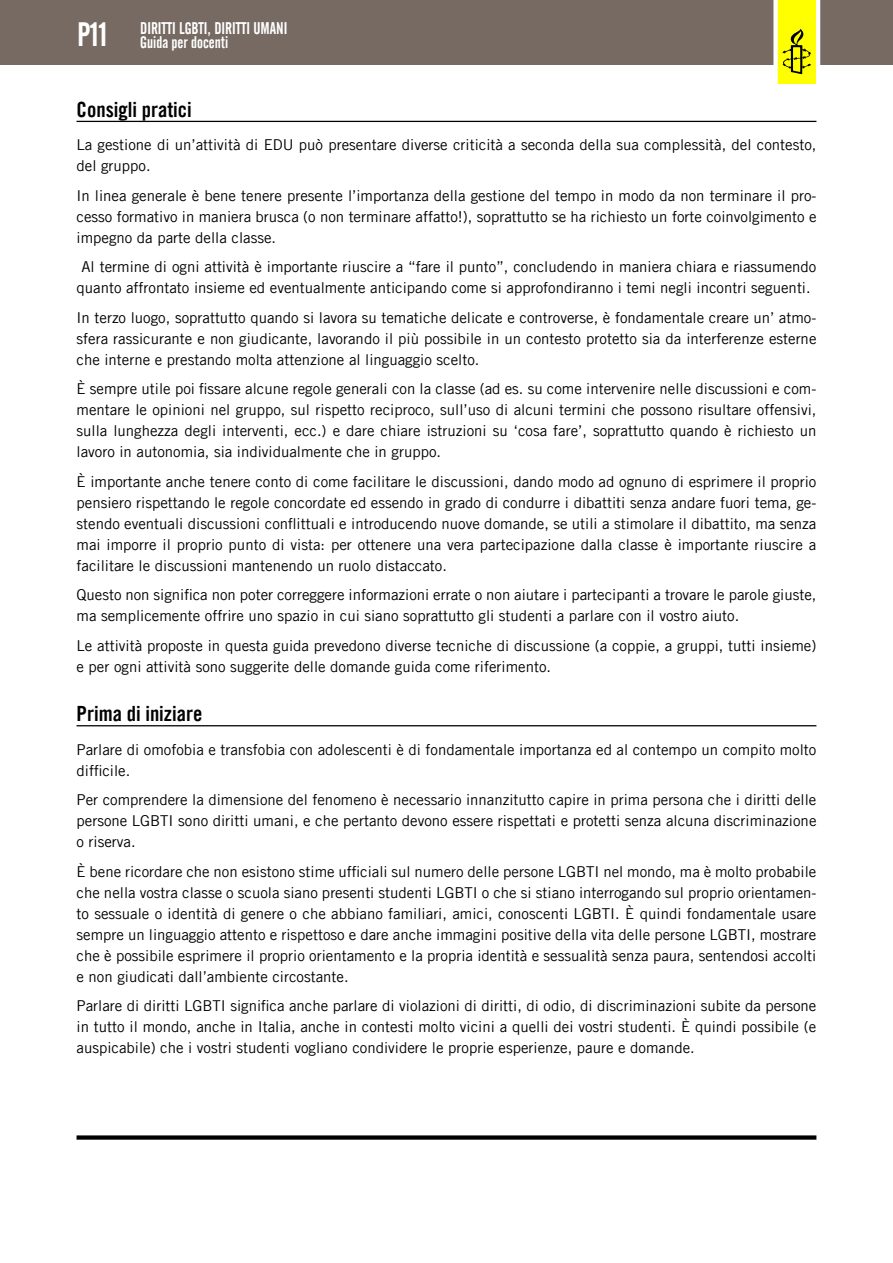
<style>
.page{position:relative;width:893px;height:1263px;background:#fff}
.page>*{position:absolute;margin:0;border:0;box-sizing:border-box;transform-origin:0 0}
.t1{font:21px "Amnesty Trade Gothic Bd Cn 20";color:#000}
.t2{font:16.5px/13.5px "Alternate Gothic No 2 BT";color:#fff;text-align:center}
.t3{font:15px/21px "Amnesty Trade Gothic";color:#000;text-align:justify}
.s1{font-size:33px}
</style>
<div class="page">
<div style="left:0;top:0;width:893px;height:65px;background:#766a62"></div>
<div style="left:777px;top:0;width:39px;height:84px;background:#ff0"></div>
<hr style="left:816px;top:0;width:4px;height:84px;background:#fff">
<div style="left:773px;top:0;width:5px;height:84px;background:#fff"></div>
<div style="left:77px;top:1135px;width:739px;height:5px;background:#000"></div>
<svg style="left:782px;top:29px;width:29px;height:45px"></svg>
<hr style="left:77px;top:121px;width:739px;height:1px;background:#000">
<hr style="left:77px;top:725px;width:739px;height:1px;background:#000">
<p class="t2" style="left:77px;top:22px;width:212px"><span class="s1">P11</span> DIRITTI LGBTI, DIRITTI UMANI<br>Guida per docenti</p>
<h1 class="t1" style="left:77px;top:96px;width:117px">Consigli pratici</h1>
<p class="t3" style="left:77px;top:134px;width:741px">La gestione di un’attività di EDU può presentare diverse criticità a seconda della sua complessità, del contesto, del gruppo.</p>
<p class="t3" style="left:77px;top:185px;width:741px">In linea generale è bene tenere presente l’importanza della gestione del tempo in modo da non terminare il pro&shy;cesso formativo in maniera brusca (o non terminare affatto!), soprattutto se ha richiesto un forte coinvolgimento e impegno da parte della classe.</p>
<p class="t3" style="left:77px;top:256px;width:741px;text-align:center">Al termine di ogni attività è importante riuscire a “fare il punto”, concludendo in maniera chiara e riassumendo quanto affrontato insieme ed eventualmente anticipando come si approfondiranno i temi negli incontri seguenti.</p>
<p class="t3" style="left:77px;top:307px;width:741px">In terzo luogo, soprattutto quando si lavora su tematiche delicate e controverse, è fondamentale creare un’ atmo&shy;sfera rassicurante e non giudicante, lavorando il più possibile in un contesto protetto sia da interferenze esterne che interne e prestando molta attenzione al linguaggio scelto.</p>
<p class="t3" style="left:77px;top:378px;width:741px">È sempre utile poi fissare alcune regole generali con la classe (ad es. su come intervenire nelle discussioni e com&shy;mentare le opinioni nel gruppo, sul rispetto reciproco, sull’uso di alcuni termini che possono risultare offensivi, sulla lunghezza degli interventi, ecc.) e dare chiare istruzioni su ‘cosa fare’, soprattutto quando è richiesto un lavoro in autonomia, sia individualmente che in gruppo.</p>
<p class="t3" style="left:77px;top:471px;width:741px">È importante anche tenere conto di come facilitare le discussioni, dando modo ad ognuno di esprimere il proprio pensiero rispettando le regole concordate ed essendo in grado di condurre i dibattiti senza andare fuori tema, ge&shy;stendo eventuali discussioni conflittuali e introducendo nuove domande, se utili a stimolare il dibattito, ma senza mai imporre il proprio punto di vista: per ottenere una vera partecipazione dalla classe è importante riuscire a facilitare le discussioni mantenendo un ruolo distaccato.</p>
<p class="t3" style="left:77px;top:584px;width:741px">Questo non significa non poter correggere informazioni errate o non aiutare i partecipanti a trovare le parole giuste, ma semplicemente offrire uno spazio in cui siano soprattutto gli studenti a parlare con il vostro aiuto.</p>
<p class="t3" style="left:77px;top:635px;width:741px">Le attività proposte in questa guida prevedono diverse tecniche di discussione (a coppie, a gruppi, tutti insieme) e per ogni attività sono suggerite delle domande guida come riferimento.</p>
<h1 class="t1" style="left:77px;top:701px;width:127px">Prima di iniziare</h1>
<p class="t3" style="left:77px;top:739px;width:741px">Parlare di omofobia e transfobia con adolescenti è di fondamentale importanza ed al contempo un compito molto difficile.</p>
<p class="t3" style="left:77px;top:789px;width:741px">Per comprendere la dimensione del fenomeno è necessario innanzitutto capire in prima persona che i diritti delle persone LGBTI sono diritti umani, e che pertanto devono essere rispettati e protetti senza alcuna discriminazione o riserva.</p>
<p class="t3" style="left:77px;top:861px;width:741px">È bene ricordare che non esistono stime ufficiali sul numero delle persone LGBTI nel mondo, ma è molto probabile che nella vostra classe o scuola siano presenti studenti LGBTI o che si stiano interrogando sul proprio orientamen&shy;to sessuale o identità di genere o che abbiano familiari, amici, conoscenti LGBTI. È quindi fondamentale usare sempre un linguaggio attento e rispettoso e dare anche immagini positive della vita delle persone LGBTI, mostrare che è possibile esprimere il proprio orientamento e la propria identità e sessualità senza paura, sentendosi accolti e non giudicati dall’ambiente circostante.</p>
<p class="t3" style="left:77px;top:995px;width:741px">Parlare di diritti LGBTI significa anche parlare di violazioni di diritti, di odio, di discriminazioni subite da persone in tutto il mondo, anche in Italia, anche in contesti molto vicini a quelli dei vostri studenti. È quindi possibile (e auspicabile) che i vostri studenti vogliano condividere le proprie esperienze, paure e domande.</p>
</div>
